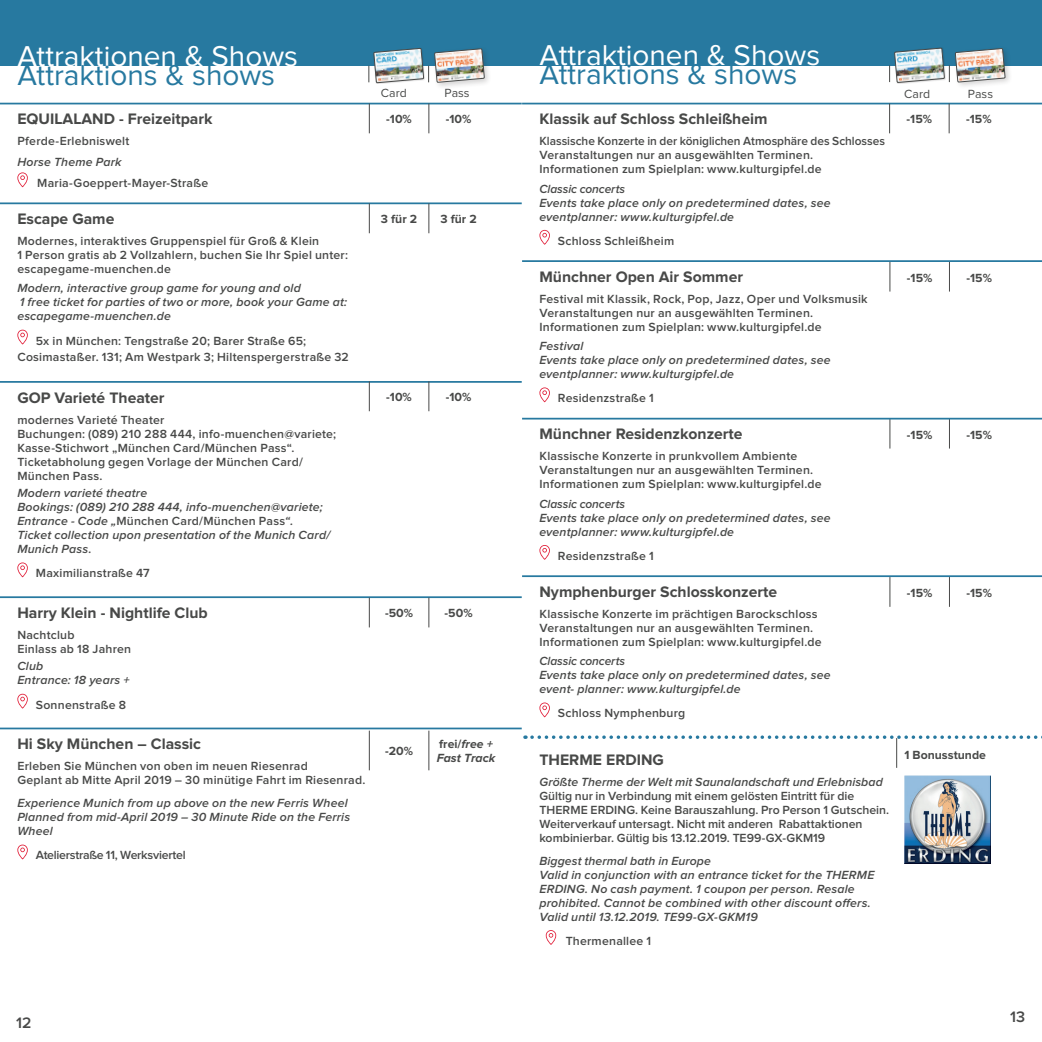
<style>
.page{position:relative;width:1042px;height:1042px;background:#fff}
.page>*{position:absolute;margin:0;border:0;box-sizing:border-box;transform-origin:0 0}
.t1{font:29.75px "Proxima Nova";color:#fff}
.t2{font:29.75px "Proxima Nova";color:#2779a0}
.t3{font:700 15.75px "Proxima Nova";color:#484948}
.t4{font:600 15.75px "Proxima Nova";color:#484948}
.t5{font:600 12.25px/14px "Proxima Nova";letter-spacing:.02em;color:#484948}
.t6{font:italic 600 12.25px/14px "Proxima Nova";letter-spacing:.015em;color:#484948}
.t7{font:600 12.25px/14px "Proxima Nova";color:#484948}
.t8{font:700 12.25px "Proxima Nova";color:#484948}
.t9{font:600 12.25px "Proxima Nova";letter-spacing:-.02em;color:#484948}
.t10{font:italic 700 12.25px/14px "Proxima Nova";color:#484948}
.t11{font:12.25px "Proxima Nova";color:#484948}
.s1{font-style:normal}
</style>
<div class="page">
<svg style="left:949px;top:262px;width:1px;height:29px"></svg>
<svg style="left:889px;top:262px;width:1px;height:29px"></svg>
<svg style="left:949px;top:419px;width:1px;height:29px"></svg>
<svg style="left:889px;top:419px;width:1px;height:29px"></svg>
<hr style="left:949px;top:577px;width:1px;height:30px;background:#484948">
<hr style="left:889px;top:577px;width:1px;height:30px;background:#484948">
<div style="left:0;top:0;width:522px;height:66px;background:#2779a0"></div>
<hr style="left:0;top:103px;width:522px;height:1px;background:#2779a0">
<hr style="left:0;top:202px;width:522px;height:2px;background:#2779a0">
<hr style="left:0;top:381px;width:522px;height:2px;background:#2779a0">
<hr style="left:0;top:596px;width:522px;height:2px;background:#2779a0">
<hr style="left:0;top:727px;width:522px;height:2px;background:#2779a0">
<svg style="left:17px;top:172px;width:11px;height:15px"></svg>
<svg style="left:17px;top:330px;width:11px;height:14px"></svg>
<svg style="left:17px;top:562px;width:11px;height:15px"></svg>
<svg style="left:17px;top:694px;width:11px;height:14px"></svg>
<svg style="left:17px;top:844px;width:11px;height:15px"></svg>
<div style="left:522px;top:0;width:520px;height:66px;background:#2779a0"></div>
<hr style="left:522px;top:103px;width:520px;height:1px;background:#2779a0">
<hr style="left:522px;top:260px;width:520px;height:2px;background:#2779a0">
<hr style="left:522px;top:418px;width:520px;height:1px;background:#2779a0">
<hr style="left:522px;top:575px;width:520px;height:2px;background:#2779a0">
<svg style="left:539px;top:230px;width:11px;height:15px"></svg>
<svg style="left:539px;top:387px;width:11px;height:15px"></svg>
<svg style="left:539px;top:545px;width:11px;height:15px"></svg>
<svg style="left:539px;top:702px;width:11px;height:15px"></svg>
<svg style="left:546px;top:930px;width:10px;height:15px"></svg>
<svg style="left:428px;top:598px;width:1px;height:29px"></svg>
<svg style="left:369px;top:598px;width:1px;height:29px"></svg>
<svg style="left:948px;top:104px;width:1px;height:29px"></svg>
<svg style="left:889px;top:104px;width:1px;height:29px"></svg>
<hr style="left:428px;top:381px;width:1px;height:30px;background:#484948">
<hr style="left:369px;top:381px;width:1px;height:30px;background:#484948">
<hr style="left:428px;top:203px;width:1px;height:30px;background:#484948">
<hr style="left:369px;top:203px;width:1px;height:30px;background:#484948">
<div style="left:431px;top:46px;width:61px;height:44px;background:#231f20;opacity:.2"></div>
<img style="left:368px;top:46px;width:116px;height:44px">
<div style="left:952px;top:45px;width:60px;height:44px;background:#231f20;opacity:.2"></div>
<img style="left:889px;top:45px;width:116px;height:44px">
<hr style="left:896px;top:738px;width:1px;height:30px;background:#484948">
<svg style="left:532px;top:735px;width:510px;height:4px"></svg>
<img style="left:904px;top:775px;width:86px;height:89px">
<svg style="left:369px;top:104px;width:1px;height:29px"></svg>
<svg style="left:428px;top:104px;width:1px;height:29px"></svg>
<hr style="left:428px;top:730px;width:1px;height:40px;background:#484948">
<hr style="left:369px;top:730px;width:1px;height:40px;background:#484948">
<h1 class="t1" style="left:17px;top:42px;width:282px">Attraktionen &amp; Shows</h1>
<h1 class="t2" style="left:17px;top:61px;width:259px">Attraktions &amp; shows</h1>
<p class="t3" style="left:17px;top:112px;width:197px">EQUILALAND - Freizeitpark</p>
<p class="t5" style="left:17px;top:135px;width:113px">Pferde-Erlebniswelt</p>
<p class="t6" style="left:17px;top:156px;width:106px">Horse Theme Park</p>
<p class="t5" style="left:37px;top:177px;width:172px">Maria-Goeppert-Mayer-Straße</p>
<p class="t3" style="left:17px;top:212px;width:99px">Escape Game</p>
<p class="t5" style="left:17px;top:234px;width:332px">Modernes, interaktives Gruppenspiel für Groß &amp; Klein<br>1 Person gratis ab 2 Vollzahlern, buchen Sie Ihr Spiel unter: escapegame-muenchen.de</p>
<p class="t6" style="left:17px;top:282px;width:331px">Modern, interactive group game for young and old<br>1 free ticket for parties of two or more, book your Game at: escapegame-muenchen.de</p>
<p class="t5" style="left:17px;top:333px;width:333px;line-height:16.6px;text-indent:18px">5x in München: Tengstraße 20; Barer Straße 65;<br>Cosimastaßer. 131; Am Westpark 3; Hiltenspergerstraße 32</p>
<p class="t3" style="left:17px;top:390px;width:149px">GOP Varieté Theater</p>
<p class="t5" style="left:17px;top:413px;width:320px">modernes Varieté Theater<br>Buchungen: (089) 210 288 444, info-muenchen@variete; Kasse-Stichwort „München Card/München Pass“.<br>Ticketabholung gegen Vorlage der München Card/ München Pass.</p>
<p class="t6" style="left:17px;top:486px;width:314px">Modern varieté theatre<br>Bookings: (089) 210 288 444, info-muenchen@variete; Entrance - Code „<span class="s1">München Card/München Pass</span>“.<br>Ticket collection upon presentation of the Munich Card/ Munich Pass.</p>
<p class="t5" style="left:36px;top:567px;width:115px">Maximilianstraße 47</p>
<p class="t3" style="left:17px;top:605px;width:192px">Harry Klein - Nightlife Club</p>
<p class="t5" style="left:17px;top:628px;width:115px">Nachtclub<br>Einlass ab 18 Jahren</p>
<p class="t6" style="left:17px;top:660px;width:114px">Club<br>Entrance: 18 years +</p>
<p class="t5" style="left:36px;top:698px;width:92px">Sonnenstraße 8</p>
<p class="t3" style="left:17px;top:737px;width:185px">Hi Sky München – Classic</p>
<p class="t5" style="left:17px;top:759px;width:349px">Erleben Sie München von oben im neuen Riesenrad<br>Geplant ab Mitte April 2019 – 30 minütige Fahrt im Riesenrad.</p>
<p class="t6" style="left:17px;top:796px;width:334px">Experience Munich from up above on the new Ferris Wheel<br>Planned from mid-April 2019 – 30 Minute Ride on the Ferris<br>Wheel</p>
<p class="t9" style="left:36px;top:850px;width:151px">Atelierstraße 11, Werksviertel</p>
<h1 class="t1" style="left:539px;top:42px;width:282px">Attraktionen &amp; Shows</h1>
<h1 class="t2" style="left:539px;top:61px;width:259px">Attraktions &amp; shows</h1>
<p class="t3" style="left:539px;top:112px;width:229px">Klassik auf Schloss Schleißheim</p>
<p class="t5" style="left:539px;top:135px;width:347px">Klassische Konzerte in der königlichen Atmosphäre des Schlosses<br>Veranstaltungen nur an ausgewählten Terminen.<br>Informationen zum Spielplan: www.kulturgipfel.de</p>
<p class="t6" style="left:539px;top:182px;width:293px">Classic concerts<br>Events take place only on predetermined dates, see eventplanner: www.kulturgipfel.de</p>
<p class="t5" style="left:558px;top:234px;width:118px">Schloss Schleißheim</p>
<p class="t3" style="left:539px;top:269px;width:205px">Münchner Open Air Sommer</p>
<p class="t5" style="left:539px;top:292px;width:330px">Festival mit Klassik, Rock, Pop, Jazz, Oper und Volksmusik<br>Veranstaltungen nur an ausgewählten Terminen.<br>Informationen zum Spielplan: www.kulturgipfel.de</p>
<p class="t6" style="left:539px;top:339px;width:293px">Festival<br>Events take place only on predetermined dates, see eventplanner: www.kulturgipfel.de</p>
<p class="t5" style="left:558px;top:392px;width:97px">Residenzstraße 1</p>
<p class="t3" style="left:539px;top:427px;width:205px">Münchner Residenzkonzerte</p>
<p class="t5" style="left:539px;top:450px;width:284px">Klassische Konzerte in prunkvollem Ambiente<br>Veranstaltungen nur an ausgewählten Terminen.<br>Informationen zum Spielplan: www.kulturgipfel.de</p>
<p class="t6" style="left:539px;top:497px;width:293px">Classic concerts<br>Events take place only on predetermined dates, see eventplanner: www.kulturgipfel.de</p>
<p class="t5" style="left:558px;top:549px;width:97px">Residenzstraße 1</p>
<p class="t3" style="left:539px;top:584px;width:239px">Nymphenburger Schlosskonzerte</p>
<p class="t5" style="left:539px;top:607px;width:284px">Klassische Konzerte im prächtigen Barockschloss<br>Veranstaltungen nur an ausgewählten Terminen.<br>Informationen zum Spielplan: www.kulturgipfel.de</p>
<p class="t6" style="left:539px;top:654px;width:293px">Classic concerts<br>Events take place only on predetermined dates, see event- planner: www.kulturgipfel.de</p>
<p class="t5" style="left:558px;top:707px;width:129px">Schloss Nymphenburg</p>
<p class="t3" style="left:539px;top:752px;width:126px">THERME ERDING</p>
<p class="t6" style="left:539px;top:775px;width:345px">Größte Therme der Welt mit Saunalandschaft und Erlebnisbad</p>
<p class="t7" style="left:539px;top:789px;width:351px">Gültig nur in Verbindung mit einem gelösten Eintritt für die THERME ERDING. Keine Barauszahlung. Pro Person 1 Gutschein.<br>Weiterverkauf untersagt. Nicht mit anderen Rabattaktionen kombinierbar. Gültig bis 13.12.2019. TE99-GX-GKM19</p>
<p class="t6" style="left:539px;top:854px;width:336px">Biggest thermal bath in Europe<br>Valid in conjunction with an entrance ticket for the THERME ERDING. No cash payment. 1 coupon per person. Resale prohibited. Cannot be combined with other discount offers.<br>Valid until 13.12.2019. TE99-GX-GKM19</p>
<p class="t5" style="left:566px;top:934px;width:87px">Thermenallee 1</p>
<p class="t11" style="left:381px;top:88px;width:27px">Card</p>
<p class="t11" style="left:445px;top:88px;width:27px">Pass</p>
<p class="t11" style="left:904px;top:88px;width:27px">Card</p>
<p class="t11" style="left:968px;top:88px;width:27px">Pass</p>
<p class="t8" style="left:386px;top:114px;width:27px">-10%</p>
<p class="t8" style="left:446px;top:114px;width:27px">-10%</p>
<p class="t8" style="left:906px;top:114px;width:27px">-15%</p>
<p class="t8" style="left:966px;top:114px;width:27px">-15%</p>
<p class="t8" style="left:381px;top:213px;width:38px">3 für 2</p>
<p class="t8" style="left:440px;top:213px;width:38px">3 für 2</p>
<p class="t8" style="left:907px;top:272px;width:27px">-15%</p>
<p class="t8" style="left:966px;top:272px;width:27px">-15%</p>
<p class="t8" style="left:386px;top:391px;width:27px">-10%</p>
<p class="t8" style="left:446px;top:391px;width:27px">-10%</p>
<p class="t8" style="left:907px;top:429px;width:27px">-15%</p>
<p class="t8" style="left:966px;top:429px;width:27px">-15%</p>
<p class="t8" style="left:907px;top:587px;width:27px">-15%</p>
<p class="t8" style="left:966px;top:587px;width:27px">-15%</p>
<p class="t8" style="left:385px;top:608px;width:30px">-50%</p>
<p class="t8" style="left:445px;top:608px;width:30px">-50%</p>
<p class="t8" style="left:385px;top:745px;width:29px">-20%</p>
<p class="t10" style="left:437px;top:738px;width:60px"><span class="s1">frei/</span>free +<br>Fast Track</p>
<p class="t8" style="left:904px;top:749px;width:83px">1 Bonusstunde</p>
<p class="t4" style="left:16px;top:1015px;width:17px">12</p>
<p class="t4" style="left:1010px;top:1010px;width:17px">13</p>
</div>
